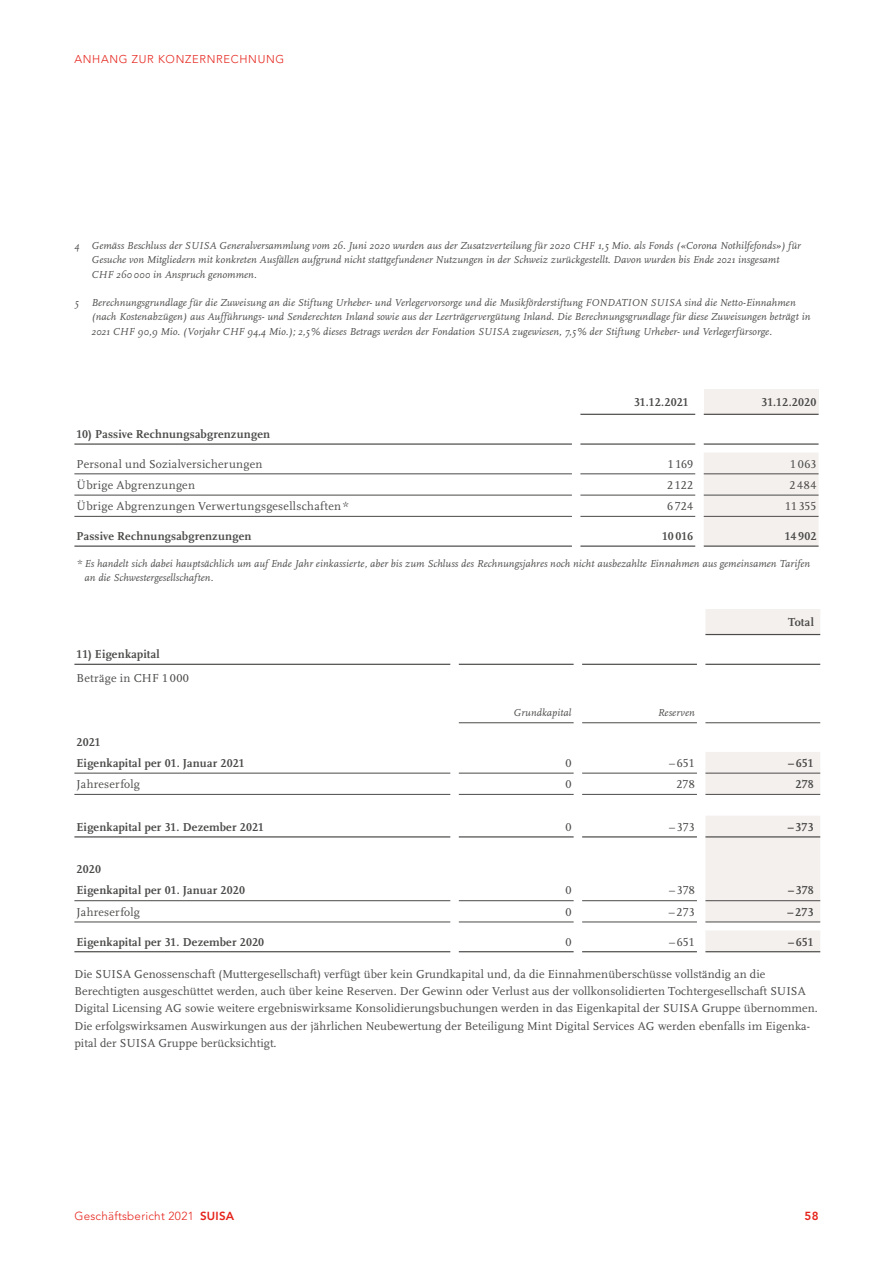
<style>
.page{position:relative;width:893px;height:1263px;background:#fff}
.page>*{position:absolute;margin:0;border:0;box-sizing:border-box;transform-origin:0 0}
.t1{font:12px/17.2px "Scala OT";letter-spacing:.01em;color:#4a4a49}
.t2{font:700 12px/21.3px "Scala OT";letter-spacing:.015em;color:#4a4a49}
.t3{font:300 11.7px "Avenir LT Std";letter-spacing:.02em;color:#e5231b}
.t4{font:800 11.7px "Avenir LT Std";color:#e5231b}
.t5{font:300 11.25px "Avenir LT Std";letter-spacing:.06em;color:#e5231b}
.t6{font:italic 10.5px/14.2px "Scala OT";letter-spacing:.01em;color:#4a4a49}
.s1{font-weight:800}
</style>
<div class="page">
<div style="left:704px;top:389px;width:115px;height:25px;background:#f4f0ee"></div>
<div style="left:704px;top:453px;width:115px;height:92px;background:#f4f0ee"></div>
<hr style="left:580px;top:414px;width:115px;height:1px;background:#4a4a49">
<hr style="left:704px;top:414px;width:115px;height:1px;background:#4a4a49">
<hr style="left:74px;top:443px;width:498px;height:2px;background:#4a4a49">
<hr style="left:580px;top:443px;width:115px;height:2px;background:#4a4a49">
<hr style="left:704px;top:443px;width:115px;height:2px;background:#4a4a49">
<hr style="left:74px;top:474px;width:498px;height:1px;background:#4a4a49">
<hr style="left:580px;top:474px;width:115px;height:1px;background:#4a4a49">
<hr style="left:704px;top:474px;width:115px;height:1px;background:#4a4a49">
<hr style="left:74px;top:495px;width:498px;height:1px;background:#4a4a49">
<hr style="left:580px;top:495px;width:115px;height:1px;background:#4a4a49">
<hr style="left:704px;top:495px;width:115px;height:1px;background:#4a4a49">
<hr style="left:74px;top:516px;width:498px;height:1px;background:#4a4a49">
<hr style="left:580px;top:516px;width:115px;height:1px;background:#4a4a49">
<hr style="left:704px;top:516px;width:115px;height:1px;background:#4a4a49">
<hr style="left:74px;top:545px;width:498px;height:2px;background:#4a4a49">
<hr style="left:580px;top:545px;width:115px;height:2px;background:#4a4a49">
<hr style="left:704px;top:545px;width:115px;height:2px;background:#4a4a49">
<svg style="left:705px;top:609px;width:115px;height:55px"></svg>
<svg style="left:582px;top:723px;width:238px;height:228px"></svg>
<hr style="left:705px;top:634px;width:115px;height:1px;background:#4a4a49">
<hr style="left:74px;top:664px;width:376px;height:1px;background:#4a4a49">
<hr style="left:459px;top:664px;width:115px;height:1px;background:#4a4a49">
<hr style="left:582px;top:664px;width:115px;height:1px;background:#4a4a49">
<hr style="left:705px;top:664px;width:115px;height:1px;background:#4a4a49">
<hr style="left:74px;top:836px;width:376px;height:1px;background:#4a4a49">
<hr style="left:459px;top:836px;width:115px;height:1px;background:#4a4a49">
<hr style="left:582px;top:836px;width:115px;height:1px;background:#4a4a49">
<hr style="left:705px;top:836px;width:115px;height:1px;background:#4a4a49">
<hr style="left:74px;top:951px;width:376px;height:1px;background:#4a4a49">
<hr style="left:459px;top:951px;width:115px;height:1px;background:#4a4a49">
<hr style="left:582px;top:951px;width:115px;height:1px;background:#4a4a49">
<hr style="left:705px;top:951px;width:115px;height:1px;background:#4a4a49">
<hr style="left:459px;top:722px;width:115px;height:1px;background:#4a4a49">
<hr style="left:582px;top:722px;width:115px;height:1px;background:#4a4a49">
<hr style="left:705px;top:722px;width:115px;height:1px;background:#4a4a49">
<hr style="left:74px;top:773px;width:376px;height:1px;background:#4a4a49">
<hr style="left:459px;top:773px;width:115px;height:1px;background:#4a4a49">
<hr style="left:582px;top:773px;width:115px;height:1px;background:#4a4a49">
<hr style="left:705px;top:773px;width:115px;height:1px;background:#4a4a49">
<hr style="left:74px;top:794px;width:376px;height:1px;background:#4a4a49">
<hr style="left:459px;top:794px;width:115px;height:1px;background:#4a4a49">
<hr style="left:582px;top:794px;width:115px;height:1px;background:#4a4a49">
<hr style="left:705px;top:794px;width:115px;height:1px;background:#4a4a49">
<hr style="left:74px;top:900px;width:376px;height:1px;background:#4a4a49">
<hr style="left:459px;top:900px;width:115px;height:1px;background:#4a4a49">
<hr style="left:582px;top:900px;width:115px;height:1px;background:#4a4a49">
<hr style="left:705px;top:900px;width:115px;height:1px;background:#4a4a49">
<hr style="left:74px;top:922px;width:376px;height:1px;background:#4a4a49">
<hr style="left:459px;top:922px;width:115px;height:1px;background:#4a4a49">
<hr style="left:582px;top:922px;width:115px;height:1px;background:#4a4a49">
<hr style="left:705px;top:922px;width:115px;height:1px;background:#4a4a49">
<p class="t5" style="left:74px;top:53px;width:211px">ANHANG ZUR KONZERNRECHNUNG</p>
<p class="t6" style="left:91px;top:239px;width:711px;text-indent:-17px">4 Gemäss Beschluss der SUISA Generalversammlung vom 26. Juni 2020 wurden aus der Zusatzverteilung für 2020 CHF 1,5 Mio. als Fonds («Corona Nothilfefonds») für<br>Gesuche von Mitgliedern mit konkreten Ausfällen aufgrund nicht stattgefundener Nutzungen in der Schweiz zurückgestellt. Davon wurden bis Ende 2021 insgesamt<br>CHF 260 000 in Anspruch genommen.</p>
<p class="t6" style="left:91px;top:296px;width:720px;text-indent:-17px">5 Berechnungsgrundlage für die Zuweisung an die Stiftung Urheber- und Verlegervorsorge und die Musikförderstiftung FONDATION SUISA sind die Netto-Einnahmen (nach Kostenabzügen) aus Aufführungs- und Senderechten Inland sowie aus der Leerträgervergütung Inland. Die Berechnungsgrundlage für diese Zuweisungen beträgt in<br>2021 CHF 90,9 Mio. (Vorjahr CHF 94,4 Mio.); 2,5% dieses Betrags werden der Fondation SUISA zugewiesen, 7,5% der Stiftung Urheber- und Verlegerfürsorge.</p>
<p class="t2" style="left:634px;top:391px;width:56px">31.12.2021</p>
<p class="t2" style="left:761px;top:391px;width:57px">31.12.2020</p>
<p class="t2" style="left:77px;top:423px;width:195px">10) Passive Rechnungsabgrenzungen</p>
<p class="t1" style="left:77px;top:455px;width:188px">Personal und Sozialversicherungen</p>
<p class="t1" style="left:668px;top:455px;width:27px">1 169</p>
<p class="t1" style="left:790px;top:455px;width:28px">1063</p>
<p class="t1" style="left:77px;top:477px;width:120px">Übrige Abgrenzungen</p>
<p class="t1" style="left:667px;top:477px;width:28px">2 122</p>
<p class="t1" style="left:790px;top:477px;width:28px">2484</p>
<p class="t1" style="left:77px;top:498px;width:274px">Übrige Abgrenzungen Verwertungsgesellschaften*</p>
<p class="t1" style="left:667px;top:498px;width:28px">6 724</p>
<p class="t1" style="left:785px;top:498px;width:33px">11 355</p>
<p class="t2" style="left:77px;top:525px;width:176px">Passive Rechnungsabgrenzungen</p>
<p class="t2" style="left:662px;top:525px;width:33px">10 016</p>
<p class="t2" style="left:785px;top:525px;width:33px">14 902</p>
<p class="t6" style="left:85px;top:556px;width:727px;text-indent:-8px">* Es handelt sich dabei hauptsächlich um auf Ende Jahr einkassierte, aber bis zum Schluss des Rechnungsjahres noch nicht ausbezahlte Einnahmen aus gemeinsamen Tarifen an die Schwestergesellschaften.</p>
<p class="t2" style="left:788px;top:612px;width:27px">Total</p>
<p class="t2" style="left:77px;top:643px;width:85px">11) Eigenkapital</p>
<p class="t1" style="left:77px;top:670px;width:114px">Beträge in CHF 1 000</p>
<p class="t6" style="left:514px;top:706px;width:59px">Grundkapital</p>
<p class="t6" style="left:658px;top:706px;width:39px">Reserven</p>
<p class="t2" style="left:77px;top:731px;width:170px">2021<br>Eigenkapital per 01. Januar 2021</p>
<p class="t1" style="left:565px;top:755px;width:7px">0</p>
<p class="t1" style="left:669px;top:755px;width:27px">– 651</p>
<p class="t2" style="left:788px;top:752px;width:27px">– 651</p>
<p class="t1" style="left:77px;top:776px;width:65px">Jahreserfolg</p>
<p class="t1" style="left:565px;top:776px;width:7px">0</p>
<p class="t1" style="left:676px;top:776px;width:20px">278</p>
<p class="t2" style="left:795px;top:774px;width:20px">278</p>
<p class="t2" style="left:77px;top:816px;width:189px">Eigenkapital per 31. Dezember 2021</p>
<p class="t1" style="left:565px;top:818px;width:7px">0</p>
<p class="t1" style="left:669px;top:818px;width:27px">– 373</p>
<p class="t2" style="left:788px;top:816px;width:27px">– 373</p>
<p class="t2" style="left:77px;top:859px;width:170px">2020<br>Eigenkapital per 01. Januar 2020</p>
<p class="t1" style="left:565px;top:882px;width:7px">0</p>
<p class="t1" style="left:669px;top:882px;width:27px">– 378</p>
<p class="t2" style="left:788px;top:880px;width:27px">– 378</p>
<p class="t1" style="left:77px;top:903px;width:65px">Jahreserfolg</p>
<p class="t1" style="left:565px;top:903px;width:7px">0</p>
<p class="t1" style="left:669px;top:903px;width:27px">– 273</p>
<p class="t2" style="left:788px;top:901px;width:28px">– 273</p>
<p class="t2" style="left:77px;top:931px;width:189px">Eigenkapital per 31. Dezember 2020</p>
<p class="t1" style="left:565px;top:933px;width:7px">0</p>
<p class="t1" style="left:669px;top:933px;width:27px">– 651</p>
<p class="t2" style="left:788px;top:931px;width:27px">– 651</p>
<p class="t1" style="left:74px;top:965px;width:745px">Die SUISA Genossenschaft (Muttergesellschaft) verfügt über kein Grundkapital und, da die Einnahmenüberschüsse vollständig an die Berechtigten ausgeschüttet werden, auch über keine Reserven. Der Gewinn oder Verlust aus der vollkonsolidierten Tochtergesellschaft SUISA Digital Licensing AG sowie weitere ergebniswirksame Konsolidierungsbuchungen werden in das Eigenkapital der SUISA Gruppe übernommen.<br>Die erfolgswirksamen Auswirkungen aus der jährlichen Neubewertung der Beteiligung Mint Digital Services AG werden ebenfalls im Eigenka&shy;pital der SUISA Gruppe berücksichtigt.</p>
<p class="t3" style="left:74px;top:1209px;width:161px">Geschäftsbericht 2021 <span class="s1">SUISA</span></p>
<p class="t4" style="left:805px;top:1209px;width:15px">58</p>
</div>
